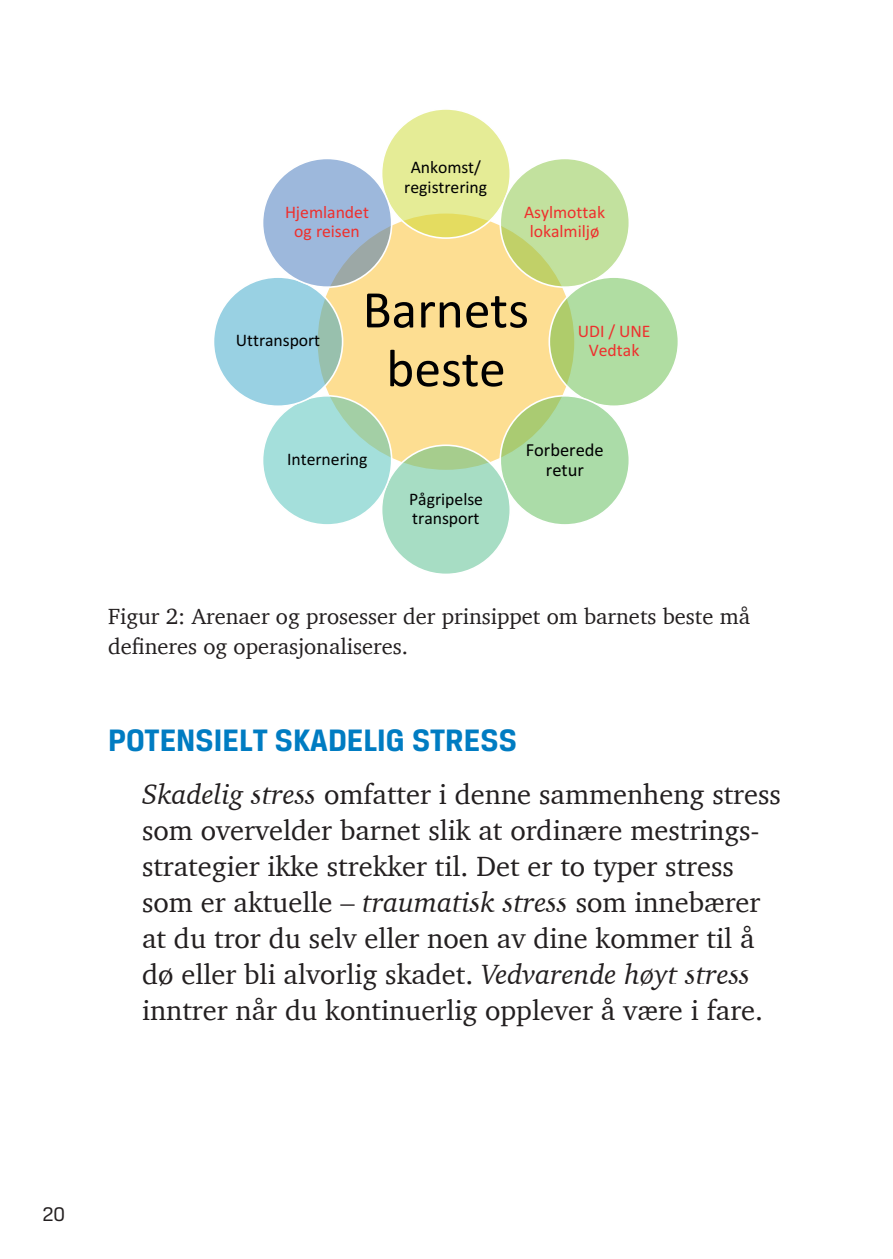
<style>
.page{position:relative;width:893px;height:1259px;background:#fff}
.page>*{position:absolute;margin:0;border:0;box-sizing:border-box;transform-origin:0 0}
.t1{font:53.4px/58.8px "Calibri";color:#000001;text-align:center}
.t2{font:700 33px "Breuer Text";color:#007cc2}
.t3{font:28.5px/36px "Charter";color:#231f20}
.t4{font:22.5px/30px "Charter";color:#231f20}
.t5{font:21px "Breuer Text";color:#231f20}
.t6{font:18.6px/20.1px "Calibri";color:#000001;text-align:center}
.t7{font:17.7px/19.2px "Calibri";color:#000001;text-align:center}
.t8{font:17.7px/19.2px "Calibri";color:#ee2f2d;text-align:center}
.s1{font-style:italic}
</style>
<div class="page">
<div style="left:317px;top:213px;width:258px;height:257px;background:#fdde92;border-radius:50%"></div>
<div style="left:382px;top:109px;width:128px;height:129px;background:#ccdb2f;border-radius:50%;opacity:.5"></div>
<div style="left:500px;top:158px;width:129px;height:129px;background:#86c43f;border-radius:50%;opacity:.5"></div>
<div style="left:549px;top:277px;width:129px;height:129px;background:#63bc46;border-radius:50%;opacity:.5"></div>
<div style="left:500px;top:396px;width:129px;height:129px;background:#58ba53;border-radius:50%;opacity:.5"></div>
<div style="left:382px;top:445px;width:128px;height:129px;background:#50bd8a;border-radius:50%;opacity:.5"></div>
<div style="left:263px;top:396px;width:129px;height:129px;background:#4ac1b9;border-radius:50%;opacity:.5"></div>
<div style="left:213px;top:277px;width:130px;height:129px;background:#35a4c9;border-radius:50%;opacity:.5"></div>
<div style="left:263px;top:158px;width:129px;height:129px;background:#3d73ba;border-radius:50%;opacity:.5"></div>
<p class="t8" style="left:285px;top:202px;width:85px">Hjemlandet og reisen</p>
<p class="t7" style="left:404px;top:157px;width:84px">Ankomst/ registrering</p>
<p class="t8" style="left:524px;top:202px;width:82px">Asylmottak lokalmiljø</p>
<p class="t7" style="left:236px;top:330px;width:86px">Uttransport</p>
<h1 class="t1" style="left:363px;top:279px;width:168px">Barnets beste</h1>
<p class="t8" style="left:578px;top:321px;width:74px">UDI / UNE<br>Vedtak</p>
<p class="t7" style="left:287px;top:449px;width:82px">Internering</p>
<p class="t7" style="left:409px;top:489px;width:75px;text-align:left">Pågripelse transport</p>
<p class="t6" style="left:526px;top:439px;width:79px">Forberede retur</p>
<p class="t4" style="left:108px;top:601px;width:644px">Figur 2: Arenaer og prosesser der prinsippet om barnets beste må defineres og operasjonaliseres.</p>
<p class="t2" style="left:108px;top:721px;width:411px">POTENSIELT SKADELIG STRESS</p>
<p class="t3" style="left:142px;top:776px;width:640px"><span class="s1">Skadelig stress</span> omfatter i denne sammenheng stress som overvelder barnet slik at ordinære mestrings&shy;strategier ikke strekker til. Det er to typer stress som er aktuelle – <span class="s1">traumatisk stress</span> som innebærer at du tror du selv eller noen av dine kommer til å dø eller bli alvorlig skadet. <span class="s1">Vedvarende høyt stress </span>inntrer når du kontinuerlig opplever å være i fare.</p>
<p class="t5" style="left:43px;top:1202px;width:24px">20</p>
</div>
